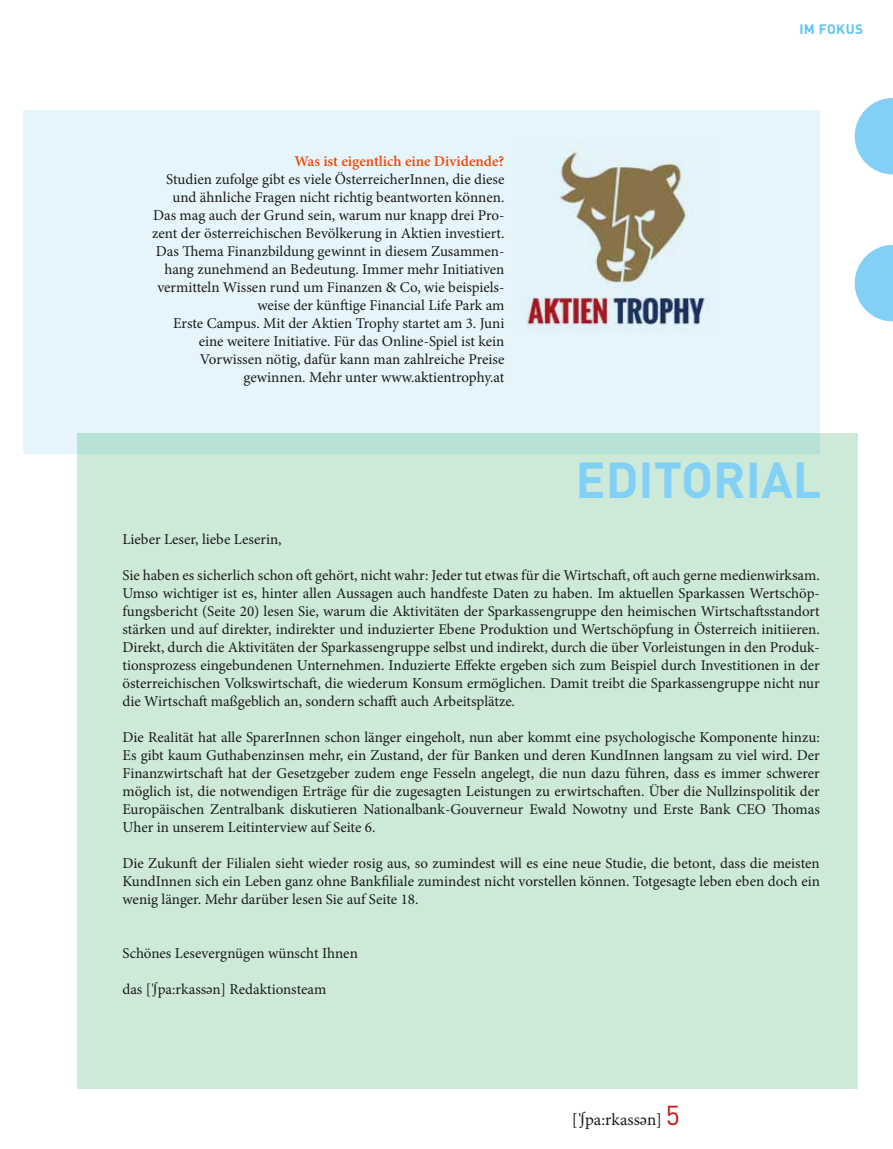
<style>
.page{position:relative;width:893px;height:1149px;background:#fff}
.page>*{position:absolute;margin:0;border:0;box-sizing:border-box;transform-origin:0 0}
.t1{font:700 49.8px "DIN";color:#82d0f5}
.t2{font:16.95px "Minion Pro";letter-spacing:-.005em;color:#1a1a18}
.t3{font:15px/18px "Minion Pro";color:#1a1a18;text-align:justify}
.t4{font:600 15px "Minion Pro";color:#e94d0a}
.t5{font:700 13.5px "DIN";color:#5bc5f2}
.s1{font-family:"DIN";font-size:27px;color:#cd1316}
</style>
<div class="page">
<svg style="left:855px;top:98px;width:38px;height:76px"></svg>
<svg style="left:855px;top:245px;width:38px;height:76px"></svg>
<div style="left:23px;top:111px;width:797px;height:343px;background:#e6f5fc"></div>
<div style="left:78px;top:432px;width:780px;height:656px;background:#cdead9"></div>
<img style="left:520px;top:149px;width:189px;height:183px">
<p class="t4" style="left:294px;top:150px;width:212px">Was ist eigentlich eine Dividende?</p>
<p class="t3" style="left:152px;top:170px;width:354px;text-align:right">Studien zufolge gibt es viele ÖsterreicherInnen, die diese und ähnliche Fragen nicht richtig beantworten können.<br>Das mag auch der Grund sein, warum nur knapp drei Pro&shy;zent der österreichischen Bevölkerung in Aktien investiert.<br>Das Thema Finanzbildung gewinnt in diesem Zusammen&shy;hang zunehmend an Bedeutung. Immer mehr Initiativen vermitteln Wissen rund um Finanzen &amp; Co, wie beispiels&shy;weise der künftige Financial Life Park am<br>Erste Campus. Mit der Aktien Trophy startet am 3. Juni eine weitere Initiative. Für das Online-Spiel ist kein Vorwissen nötig, dafür kann man zahlreiche Preise gewinnen. Mehr unter www.aktientrophy.at</p>
<p class="t5" style="left:799px;top:21px;width:38px">IM FOKUS</p>
<h1 class="t1" style="left:576px;top:447px;width:216px">EDITORIAL</h1>
<p class="t3" style="left:122px;top:530px;width:161px">Lieber Leser, liebe Leserin,</p>
<p class="t3" style="left:122px;top:566px;width:699px">Sie haben es sicherlich schon oft gehört, nicht wahr: Jeder tut etwas für die Wirtschaft, oft auch gerne medienwirksam.<br>Umso wichtiger ist es, hinter allen Aussagen auch handfeste Daten zu haben. Im aktuellen Sparkassen Wertschöp&shy;fungsbericht (Seite 20) lesen Sie, warum die Aktivitäten der Sparkassengruppe den heimischen Wirtschaftsstandort stärken und auf direkter, indirekter und induzierter Ebene Produktion und Wertschöpfung in Österreich initiieren.<br>Direkt, durch die Aktivitäten der Sparkassengruppe selbst und indirekt, durch die über Vorleistungen in den Produk&shy;tionsprozess eingebundenen Unternehmen. Induzierte Effekte ergeben sich zum Beispiel durch Investitionen in der österreichischen Volkswirtschaft, die wiederum Konsum ermöglichen. Damit treibt die Sparkassengruppe nicht nur die Wirtschaft maßgeblich an, sondern schafft auch Arbeitsplätze.</p>
<p class="t3" style="left:122px;top:728px;width:699px">Die Realität hat alle SparerInnen schon länger eingeholt, nun aber kommt eine psychologische Komponente hinzu:<br>Es gibt kaum Guthabenzinsen mehr, ein Zustand, der für Banken und deren KundInnen langsam zu viel wird. Der Finanzwirtschaft hat der Gesetzgeber zudem enge Fesseln angelegt, die nun dazu führen, dass es immer schwerer möglich ist, die notwendigen Erträge für die zugesagten Leistungen zu erwirtschaften. Über die Nullzinspolitik der Europäischen Zentralbank diskutieren Nationalbank-Gouverneur Ewald Nowotny und Erste Bank CEO Thomas Uher in unserem Leitinterview auf Seite 6.</p>
<p class="t3" style="left:122px;top:854px;width:699px">Die Zukunft der Filialen sieht wieder rosig aus, so zumindest will es eine neue Studie, die betont, dass die meisten KundInnen sich ein Leben ganz ohne Bankfiliale zumindest nicht vorstellen können. Totgesagte leben eben doch ein wenig länger. Mehr darüber lesen Sie auf Seite 18.</p>
<p class="t3" style="left:122px;top:944px;width:237px">Schönes Lesevergnügen wünscht Ihnen</p>
<p class="t3" style="left:122px;top:980px;width:205px">das ['∫pa:rkassәn] Redaktionsteam</p>
<p class="t2" style="left:572px;top:1107px;width:110px">['∫pa:rkassәn] <span class="s1">5</span></p>
</div>
